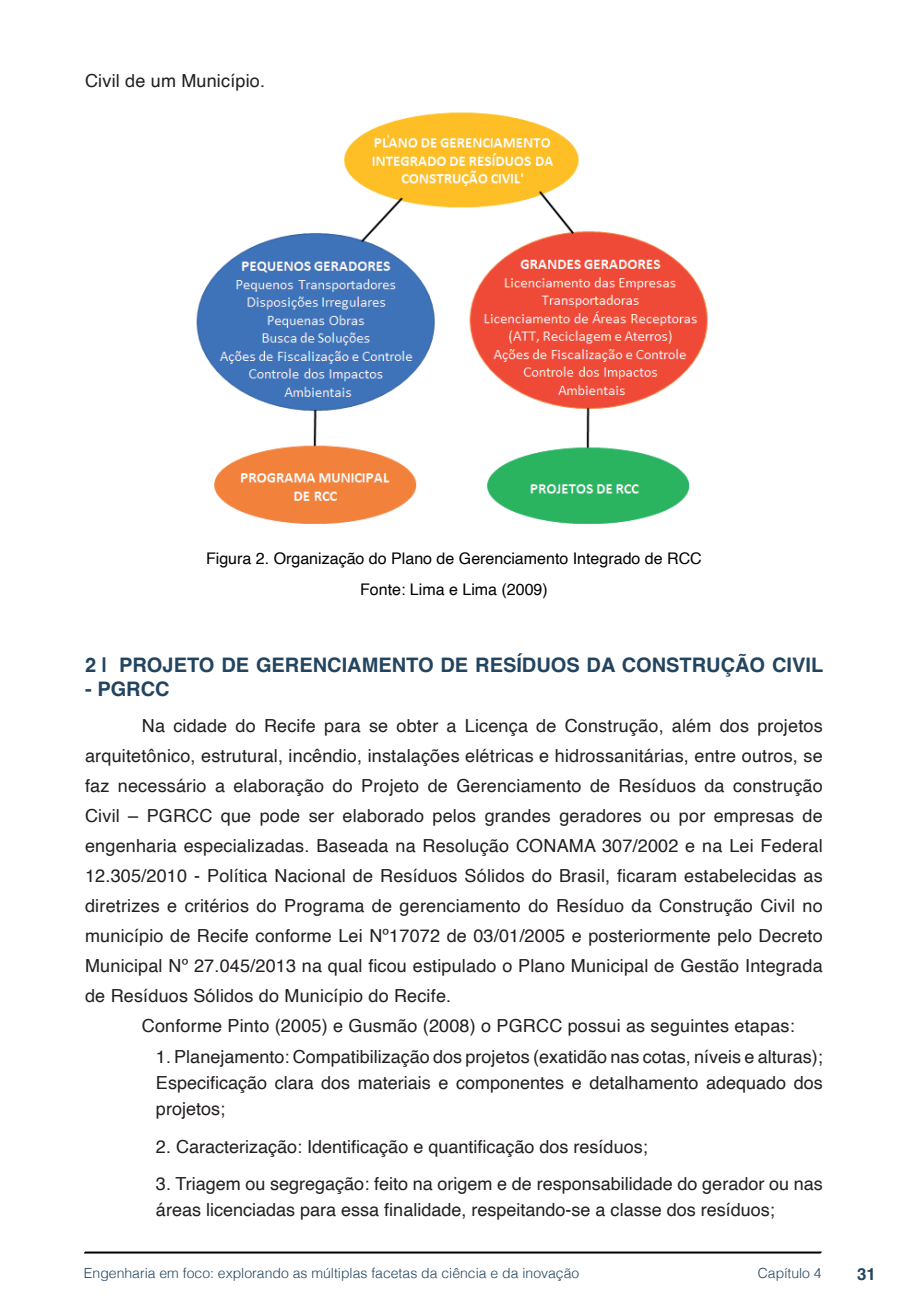
<style>
.page{position:relative;width:908px;height:1304px;background:#fff}
.page>*{position:absolute;margin:0;border:0;box-sizing:border-box;transform-origin:0 0}
.t1{font:700 20px "Helvetica";color:#23445f}
.t2{font:18px/26px "Helvetica";letter-spacing:.01em;color:#231f20;text-align:justify}
.t3{font:700 16.8px "Helvetica";color:#23445f}
.t4{font:16px/30.6px "Helvetica";color:#000;text-align:center}
.t5{font:300 14px "Helvetica";color:#23445f}
</style>
<div class="page">
<svg style="left:84px;top:1251px;width:737px;height:3px;background:#515151"></svg>
<img style="left:196px;top:112px;width:512px;height:412px">
<p class="t2" style="left:85px;top:68px;width:181px">Civil de um Município.</p>
<p class="t4" style="left:206px;top:544px;width:497px">Figura 2. Organização do Plano de Gerenciamento Integrado de RCC<br>Fonte: Lima e Lima (2009)</p>
<p class="t1" style="left:85px;top:653px;width:739px">2 | PROJETO DE GERENCIAMENTO DE RESÍDUOS DA CONSTRUÇÃO CIVIL</p>
<p class="t1" style="left:85px;top:677px;width:86px">- PGRCC</p>
<p class="t2" style="left:142px;top:713px;width:682px">Na cidade do Recife para se obter a Licença de Construção, além dos projetos</p>
<p class="t2" style="left:85px;top:743px;width:738px">arquitetônico, estrutural, incêndio, instalações elétricas e hidrossanitárias, entre outros, se</p>
<p class="t2" style="left:85px;top:773px;width:738px">faz necessário a elaboração do Projeto de Gerenciamento de Resíduos da construção</p>
<p class="t2" style="left:85px;top:803px;width:738px">Civil – PGRCC que pode ser elaborado pelos grandes geradores ou por empresas de</p>
<p class="t2" style="left:85px;top:833px;width:738px">engenharia especializadas. Baseada na Resolução CONAMA 307/2002 e na Lei Federal</p>
<p class="t2" style="left:85px;top:863px;width:738px">12.305/2010 - Política Nacional de Resíduos Sólidos do Brasil, ficaram estabelecidas as</p>
<p class="t2" style="left:85px;top:893px;width:738px">diretrizes e critérios do Programa de gerenciamento do Resíduo da Construção Civil no</p>
<p class="t2" style="left:85px;top:923px;width:738px">município de Recife conforme Lei Nº17072 de 03/01/2005 e posteriormente pelo Decreto</p>
<p class="t2" style="left:85px;top:953px;width:738px">Municipal Nº 27.045/2013 na qual ficou estipulado o Plano Municipal de Gestão Integrada</p>
<p class="t2" style="left:85px;top:983px;width:367px">de Resíduos Sólidos do Município do Recife.</p>
<p class="t2" style="left:142px;top:1013px;width:654px">Conforme Pinto (2005) e Gusmão (2008) o PGRCC possui as seguintes etapas:</p>
<p class="t2" style="left:156px;top:1045px;width:668px">1. Planejamento: Compatibilização dos projetos (exatidão nas cotas, níveis e alturas); Especificação clara dos materiais e componentes e detalhamento adequado dos projetos;</p>
<p class="t2" style="left:156px;top:1134px;width:493px">2. Caracterização: Identificação e quantificação dos resíduos;</p>
<p class="t2" style="left:156px;top:1171px;width:668px">3. Triagem ou segregação: feito na origem e de responsabilidade do gerador ou nas áreas licenciadas para essa finalidade, respeitando-se a classe dos resíduos;</p>
<p class="t5" style="left:84px;top:1261px;width:496px">Engenharia em foco: explorando as múltiplas facetas da ciência e da inovação</p>
<p class="t5" style="left:757px;top:1261px;width:65px">Capítulo 4</p>
<p class="t3" style="left:856px;top:1264px;width:20px">31</p>
</div>
